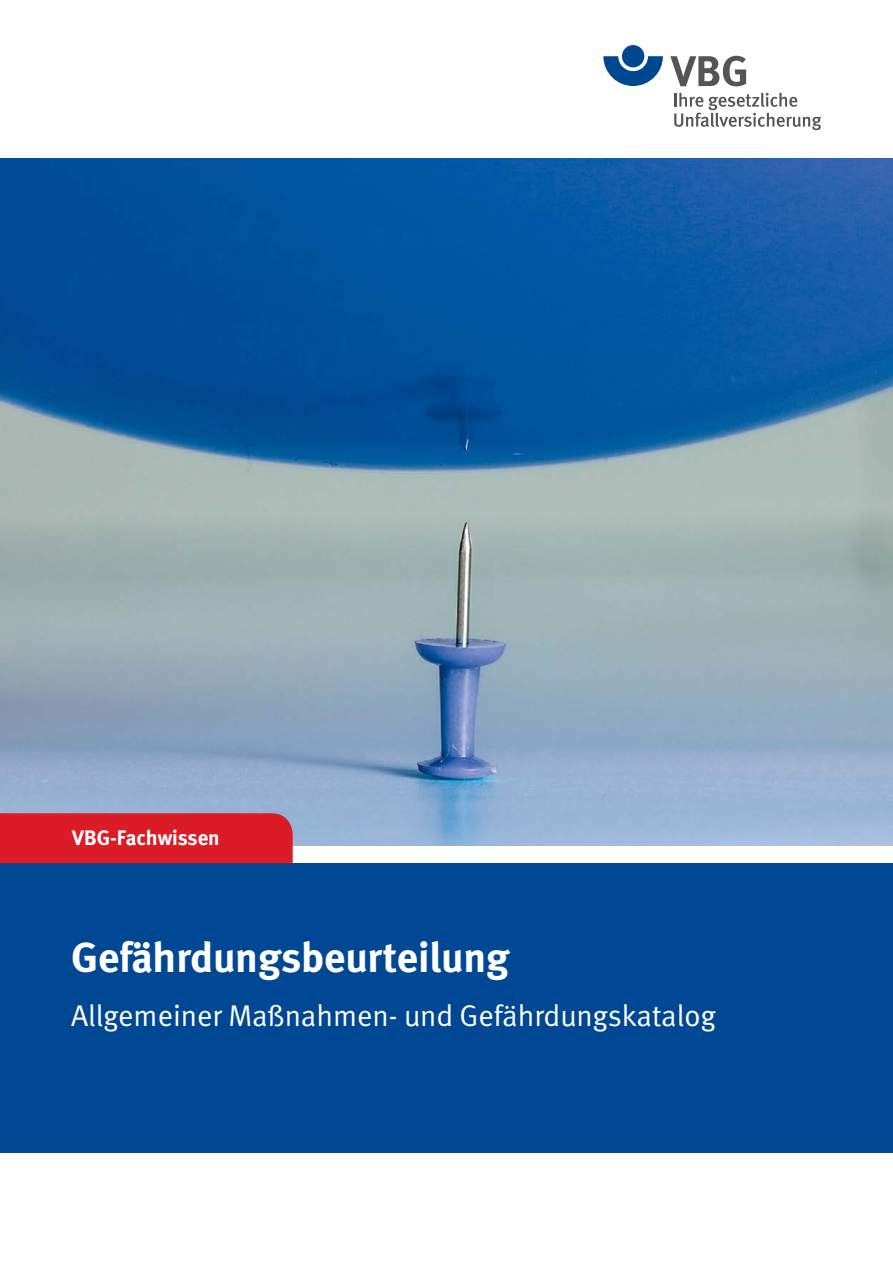
<style>
.page{position:relative;width:893px;height:1263px;background:#fff}
.page>*{position:absolute;margin:0;border:0;box-sizing:border-box;transform-origin:0 0}
._01_Überschriften_28pt_Überschrift{font:700 42px "DGUV Meta";color:#fff}
._01_Überschriften_20pt_Unter-Überschrift{font:30px "DGUV Meta";color:#fff}
._02_Fließtext_Fließtext{font:700 21px "DGUV Meta";letter-spacing:-.005em;color:#fff}
</style>
<div class="page">
<div style="left:0;top:863px;width:893px;height:289px;background:#004893"></div>
<img style="left:0;top:158px;width:893px;height:687px">
<div style="left:0;top:813px;width:293px;height:50px;background:#db1b25"></div>
<img style="left:603px;top:45px;width:218px;height:86px">
<p class="_02_Fließtext_Fließtext" style="left:72px;top:825px;width:149px">VBG-Fachwissen</p>
<h1 class="_01_Überschriften_28pt_Überschrift" style="left:71px;top:932px;width:440px">Gefährdungsbeurteilung</h1>
<p class="_01_Überschriften_20pt_Unter-Überschrift" style="left:71px;top:998px;width:646px">Allgemeiner Maßnahmen- und Gefährdungskatalog</p>
</div>
